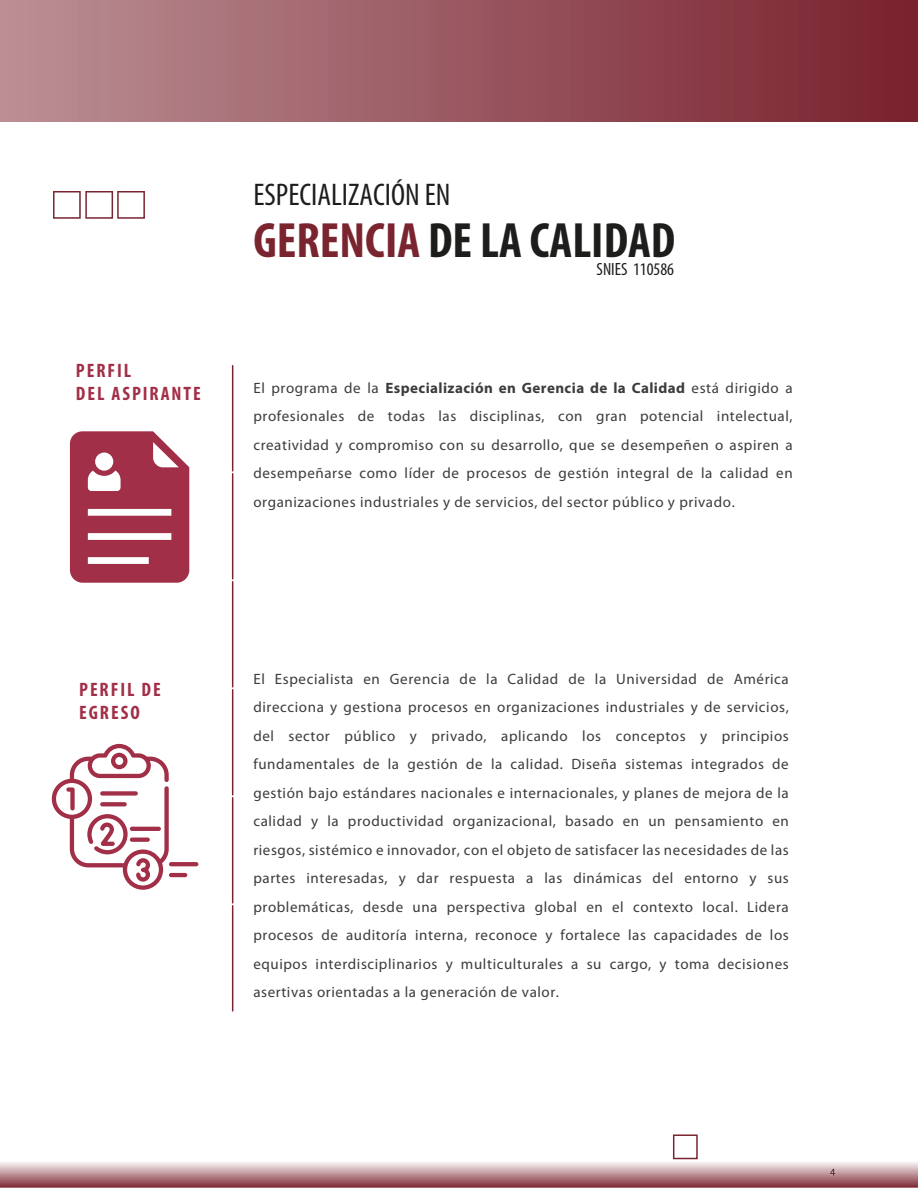
<style>
.page{position:relative;width:918px;height:1188px;background:#fff}
.page>*{position:absolute;margin:0;border:0;box-sizing:border-box;transform-origin:0 0}
.t1{font:700 condensed 49.8px "Myriad Pro";color:#1d1d1b}
.t2{font:condensed 31.5px "Myriad Pro";color:#1d1d1b}
.t3{font:700 condensed 19.5px/23.4px "Myriad Pro";letter-spacing:.1em;color:#a22f48}
.t4{font:condensed 17.7px "Myriad Pro";color:#1d1d1b}
.t5{font:15px/28.5px "Myriad Pro";letter-spacing:.04em;color:#3d3c3c;text-align:justify}
.s1{color:#7a242f}
.s2{font-weight:700}
</style>
<div class="page">
<hr style="left:232px;top:365px;width:1px;height:107px;background:#7a242f">
<hr style="left:232px;top:473px;width:1px;height:107px;background:#7a242f">
<hr style="left:232px;top:581px;width:1px;height:107px;background:#7a242f">
<hr style="left:232px;top:689px;width:1px;height:107px;background:#7a242f">
<hr style="left:232px;top:797px;width:1px;height:107px;background:#7a242f">
<hr style="left:232px;top:905px;width:1px;height:107px;background:#7a242f">
<svg style="left:70px;top:431px;width:119px;height:152px"></svg>
<svg style="left:673px;top:1134px;width:25px;height:25px"></svg>
<svg style="left:53px;top:191px;width:92px;height:28px"></svg>
<img style="left:0;top:0;width:918px;height:121px">
<img style="left:1px;top:1162px;width:917px;height:26px">
<svg style="left:830px;top:1169px;width:5px;height:7px"></svg>
<img style="left:0;top:917px;width:1px;height:271px">
<svg style="left:52px;top:744px;width:117px;height:146px"></svg>
<div style="left:100px;top:791px;width:38px;height:5px;background:#a22f48;border-radius:2px"></div>
<svg style="left:100px;top:802px;width:27px;height:4px"></svg>
<hr style="left:130px;top:827px;width:31px;height:4px;background:#a22f48;border-radius:2px">
<svg style="left:130px;top:838px;width:20px;height:4px"></svg>
<hr style="left:169px;top:862px;width:29px;height:4px;background:#a22f48;border-radius:2px">
<hr style="left:169px;top:873px;width:18px;height:4px;background:#a22f48;border-radius:2px">
<h3 class="t3" style="left:76px;top:358px;width:127px">PERFIL<br>DEL ASPIRANTE</h3>
<h2 class="t2" style="left:253px;top:175px;width:199px">ESPECIALIZACIÓN EN</h2>
<h1 class="t1" style="left:253px;top:210px;width:424px"><span class="s1">GERENCIA</span> DE LA CALIDAD</h1>
<p class="t4" style="left:597px;top:258px;width:79px">SNIES 110586</p>
<p class="t5" style="left:253px;top:373px;width:541px">El programa de la <span class="s2">Especialización en Gerencia de la Calidad</span> está dirigido a profesionales de todas las disciplinas, con gran potencial intelectual, creatividad y compromiso con su desarrollo, que se desempeñen o aspiren a desempeñarse como líder de procesos de gestión integral de la calidad en organizaciones industriales y de servicios, del sector público y privado.</p>
<h3 class="t3" style="left:79px;top:677px;width:83px">PERFIL DE<br>EGRESO</h3>
<p class="t5" style="left:253px;top:664px;width:537px">El Especialista en Gerencia de la Calidad de la Universidad de América direcciona y gestiona procesos en organizaciones industriales y de servicios, del sector público y privado, aplicando los conceptos y principios fundamentales de la gestión de la calidad. Diseña sistemas integrados de gestión bajo estándares nacionales e internacionales, y planes de mejora de la calidad y la productividad organizacional, basado en un pensamiento en riesgos, sistémico e innovador, con el objeto de satisfacer las necesidades de las partes interesadas, y dar respuesta a las dinámicas del entorno y sus problemáticas, desde una perspectiva global en el contexto local. Lidera procesos de auditoría interna, reconoce y fortalece las capacidades de los equipos interdisciplinarios y multiculturales a su cargo, y toma decisiones asertivas orientadas a la generación de valor.</p>
</div>
